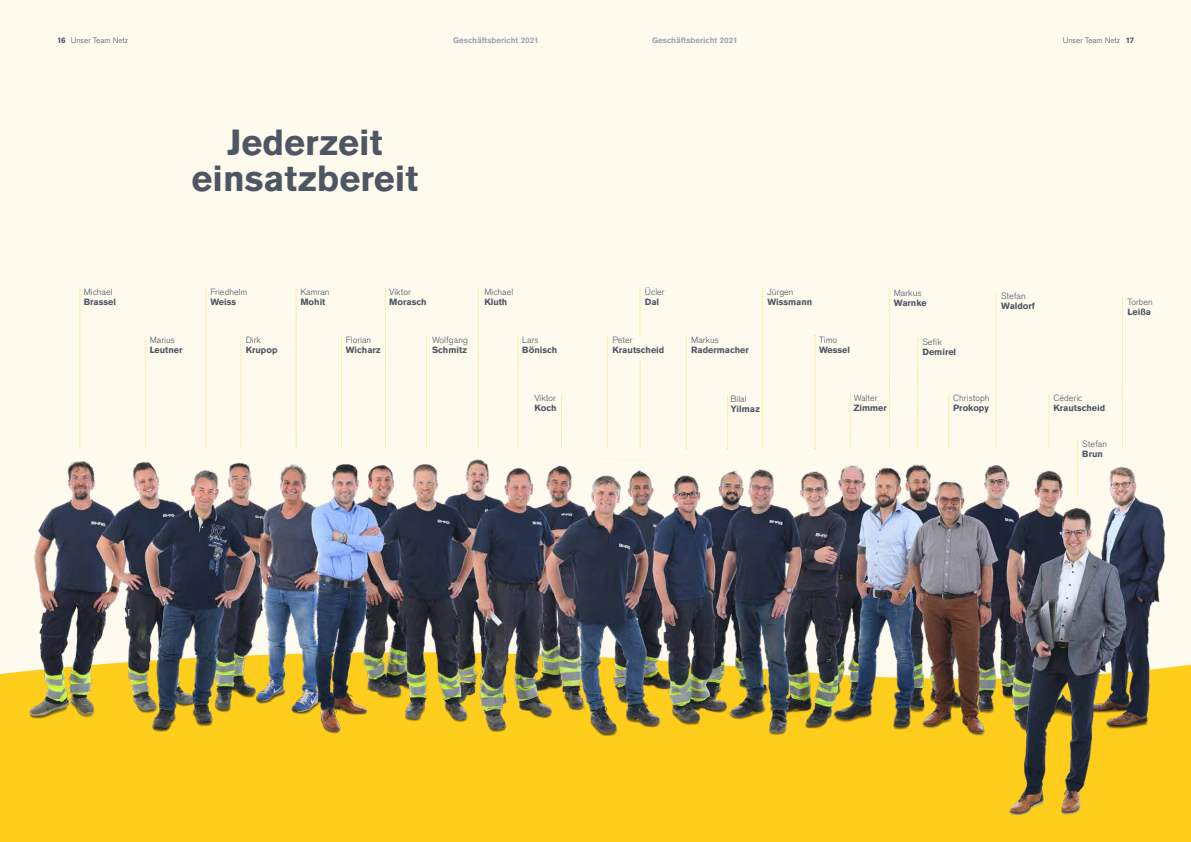
<style>
.page{position:relative;width:1191px;height:842px;background:#fff}
.page>*{position:absolute;margin:0;border:0;box-sizing:border-box;transform-origin:0 0}
.t1{font:700 36px/36px "Akzidenz Grotesk Pro";color:#4e5664;text-align:center}
.t2{font:700 9px "Akzidenz Grotesk Pro";color:#4e5664}
.t3{font:300 9px "Akzidenz Grotesk Pro";color:#4e5664}
.t4{font:700 8px "Akzidenz Grotesk Pro";color:#a0a6b4}
.t5{font:300 8px "Akzidenz Grotesk Pro";color:#4e5664}
.s1{font-weight:700}
</style>
<div class="page">
<div style="left:0;top:0;width:1191px;height:709px;background:#fffaee"></div>
<div style="left:0;top:671px;width:1191px;height:171px;background:#ffcd1c"></div>
<img style="left:28px;top:442px;width:1108px;height:294px">
<svg style="left:206px;top:288px;width:1px;height:160px"></svg>
<svg style="left:240px;top:336px;width:1px;height:113px"></svg>
<svg style="left:385px;top:288px;width:1px;height:161px"></svg>
<svg style="left:478px;top:288px;width:1px;height:161px"></svg>
<svg style="left:296px;top:288px;width:1px;height:161px"></svg>
<svg style="left:341px;top:336px;width:1px;height:113px"></svg>
<svg style="left:426px;top:336px;width:1px;height:113px"></svg>
<svg style="left:561px;top:395px;width:1px;height:54px"></svg>
<svg style="left:145px;top:336px;width:1px;height:113px"></svg>
<svg style="left:79px;top:288px;width:1px;height:161px"></svg>
<svg style="left:639px;top:288px;width:1px;height:48px"></svg>
<svg style="left:761px;top:288px;width:1px;height:161px"></svg>
<svg style="left:889px;top:288px;width:1px;height:161px"></svg>
<svg style="left:517px;top:336px;width:1px;height:113px"></svg>
<svg style="left:685px;top:336px;width:1px;height:113px"></svg>
<svg style="left:814px;top:337px;width:1px;height:113px"></svg>
<svg style="left:917px;top:338px;width:1px;height:110px"></svg>
<svg style="left:948px;top:395px;width:1px;height:54px"></svg>
<svg style="left:607px;top:336px;width:1px;height:113px"></svg>
<svg style="left:639px;top:361px;width:1px;height:88px"></svg>
<svg style="left:727px;top:395px;width:1px;height:54px"></svg>
<svg style="left:849px;top:396px;width:1px;height:53px"></svg>
<svg style="left:1048px;top:395px;width:1px;height:53px"></svg>
<svg style="left:995px;top:292px;width:1px;height:157px"></svg>
<img style="left:958px;top:483px;width:233px;height:349px">
<svg style="left:1076px;top:440px;width:1px;height:57px"></svg>
<p class="t5" style="left:57px;top:35px;width:72px"><span class="s1">16</span> Unser Team Netz</p>
<p class="t4" style="left:453px;top:35px;width:87px">Geschäftsbericht 2021</p>
<p class="t4" style="left:652px;top:35px;width:87px">Geschäftsbericht 2021</p>
<p class="t5" style="left:1063px;top:35px;width:73px">Unser Team Netz <span class="s1">17</span></p>
<h1 class="t1" style="left:192px;top:124px;width:228px">Jederzeit einsatzbereit</h1>
<p class="t3" style="left:84px;top:286px;width:30px">Michael</p>
<p class="t2" style="left:84px;top:296px;width:34px">Brassel</p>
<p class="t3" style="left:210px;top:286px;width:39px">Friedhelm</p>
<p class="t2" style="left:210px;top:296px;width:27px">Weiss</p>
<p class="t3" style="left:300px;top:286px;width:31px">Kamran</p>
<p class="t2" style="left:300px;top:296px;width:27px">Mohit</p>
<p class="t3" style="left:389px;top:286px;width:23px">Viktor</p>
<p class="t2" style="left:389px;top:296px;width:39px">Morasch</p>
<p class="t3" style="left:484px;top:286px;width:30px">Michael</p>
<p class="t2" style="left:484px;top:296px;width:25px">Kluth</p>
<p class="t3" style="left:645px;top:286px;width:21px">Ücler</p>
<p class="t2" style="left:645px;top:296px;width:16px">Dal</p>
<p class="t3" style="left:767px;top:286px;width:28px">Jürgen</p>
<p class="t2" style="left:767px;top:296px;width:47px">Wissmann</p>
<p class="t3" style="left:893px;top:287px;width:29px">Markus</p>
<p class="t2" style="left:893px;top:297px;width:35px">Warnke</p>
<p class="t3" style="left:1001px;top:290px;width:26px">Stefan</p>
<p class="t2" style="left:1001px;top:300px;width:36px">Waldorf</p>
<p class="t3" style="left:1127px;top:296px;width:27px">Torben</p>
<p class="t2" style="left:1127px;top:306px;width:25px">Leißa</p>
<p class="t3" style="left:150px;top:334px;width:27px">Marius</p>
<p class="t2" style="left:150px;top:344px;width:34px">Leutner</p>
<p class="t3" style="left:246px;top:334px;width:17px">Dirk</p>
<p class="t2" style="left:246px;top:344px;width:33px">Krupop</p>
<p class="t3" style="left:346px;top:334px;width:27px">Florian</p>
<p class="t2" style="left:346px;top:344px;width:37px">Wicharz</p>
<p class="t3" style="left:432px;top:334px;width:37px">Wolfgang</p>
<p class="t2" style="left:432px;top:344px;width:37px">Schmitz</p>
<p class="t3" style="left:522px;top:334px;width:18px">Lars</p>
<p class="t2" style="left:522px;top:344px;width:37px">Bönisch</p>
<p class="t3" style="left:612px;top:334px;width:22px">Peter</p>
<p class="t2" style="left:612px;top:344px;width:53px">Krautscheid</p>
<p class="t3" style="left:691px;top:334px;width:29px">Markus</p>
<p class="t2" style="left:691px;top:344px;width:59px">Radermacher</p>
<p class="t3" style="left:819px;top:334px;width:20px">Timo</p>
<p class="t2" style="left:819px;top:344px;width:32px">Wessel</p>
<p class="t3" style="left:922px;top:336px;width:21px">Sefik</p>
<p class="t2" style="left:922px;top:346px;width:35px">Demirel</p>
<p class="t3" style="left:534px;top:392px;width:23px">Viktor</p>
<p class="t2" style="left:534px;top:402px;width:23px">Koch</p>
<p class="t3" style="left:730px;top:393px;width:18px">Bilal</p>
<p class="t2" style="left:730px;top:403px;width:31px">Yilmaz</p>
<p class="t3" style="left:854px;top:392px;width:25px">Walter</p>
<p class="t2" style="left:854px;top:402px;width:35px">Zimmer</p>
<p class="t3" style="left:953px;top:392px;width:38px">Christoph</p>
<p class="t2" style="left:953px;top:402px;width:37px">Prokopy</p>
<p class="t3" style="left:1053px;top:392px;width:31px">Céderic</p>
<p class="t2" style="left:1053px;top:402px;width:53px">Krautscheid</p>
<p class="t3" style="left:1082px;top:438px;width:26px">Stefan</p>
<p class="t2" style="left:1082px;top:448px;width:22px">Brun</p>
</div>
